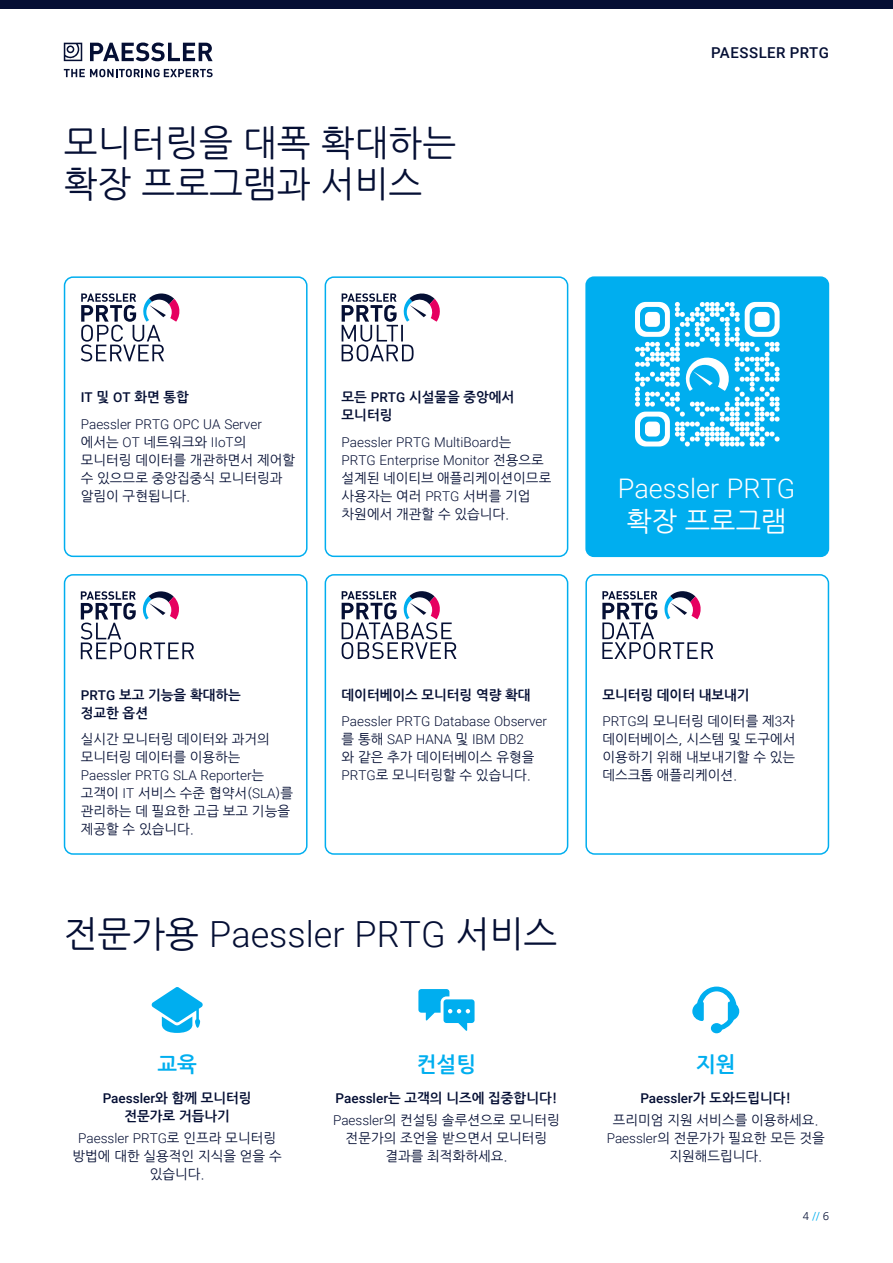
<style>
.page{position:relative;width:893px;height:1263px;background:#fff}
.page>*{position:absolute;margin:0;border:0;box-sizing:border-box;transform-origin:0 0}
.H1___Blue{font:36px/40.5px "Nanum Gothic";color:#050f34}
.H1___Blue-2{font:300 36px "Roboto";color:#050f34}
.H1___White{font:300 27px/33px "Roboto";color:#fff;text-align:center}
.Category___White{font:700 21px "Nanum Gothic";color:#00aeef}
.t1{font:500 15px "Roboto";letter-spacing:.035em;color:#050f34}
.Text_Left___Blue{font:13.5px/18px "Nanum Gothic";color:#050f34;text-align:center}
.Text_Left___Blue-2{font:300 13.5px/18px "Roboto";color:#050f34}
.Text_Left___Blue-3{font:700 13.5px/18px "Nanum Gothic";color:#050f34}
.H3___Blue{font:700 13.5px/18px "Nanum Gothic";color:#050f34;text-align:center}
.H3___Blue-2{font:500 13.5px "Roboto";color:#050f34}
.t2{font:10.5px "Nanum Gothic";color:#050f34}
.s1{font-family:"Roboto";font-weight:500}
.s2{font-family:"Roboto";font-weight:300}
.s3{font-family:"Nanum Gothic";font-weight:400}
.s4{font-family:"Nanum Gothic";font-weight:700}
.s5{color:#00aeef}
</style>
<div class="page">
<svg style="left:90px;top:43px;width:123px;height:18px"></svg>
<svg style="left:64px;top:43px;width:18px;height:18px"></svg>
<svg style="left:64px;top:69px;width:149px;height:8px"></svg>
<div style="left:0;top:0;width:893px;height:9px;background:#050f34"></div>
<div style="left:64px;top:276px;width:244px;height:281px;border:2px solid #00aeef;border-radius:9px"></div>
<div style="left:64px;top:574px;width:244px;height:281px;border:2px solid #00aeef;border-radius:9px"></div>
<div style="left:325px;top:276px;width:243px;height:281px;border:2px solid #00aeef;border-radius:9px"></div>
<div style="left:325px;top:574px;width:243px;height:281px;border:2px solid #00aeef;border-radius:9px"></div>
<div style="left:585px;top:574px;width:244px;height:281px;border:2px solid #00aeef;border-radius:9px"></div>
<div style="left:585px;top:276px;width:244px;height:281px;background:#00aeef;border-radius:9px"></div>
<svg style="left:81px;top:293px;width:99px;height:68px"></svg>
<svg style="left:342px;top:293px;width:98px;height:68px"></svg>
<svg style="left:81px;top:591px;width:113px;height:68px"></svg>
<svg style="left:342px;top:591px;width:114px;height:68px"></svg>
<svg style="left:602px;top:591px;width:111px;height:68px"></svg>
<svg style="left:692px;top:986px;width:48px;height:48px"></svg>
<svg style="left:151px;top:987px;width:52px;height:46px"></svg>
<svg style="left:418px;top:989px;width:57px;height:42px"></svg>
<svg style="left:635px;top:302px;width:145px;height:144px"></svg>
<div style="left:645px;top:422px;width:15px;height:14px;background:#fff;border-radius:5px"></div>
<p class="H1___Blue" style="left:64px;top:124px;width:394px">모니터링을 대폭 확대하는 확장 프로그램과 서비스</p>
<p class="t1" style="left:711px;top:42px;width:119px">PAESSLER PRTG</p>
<p class="Text_Left___Blue-3" style="left:81px;top:388px;width:110px"><span class="s1">IT</span> 및 <span class="s1">OT</span> 화면 통합</p>
<p class="Text_Left___Blue" style="left:81px;top:415px;width:216px;text-align:left"><span class="s2">Paessler PRTG OPC UA Server </span>에서는 <span class="s2">OT</span> 네트워크와 <span class="s2">IIoT</span>의 모니터링 데이터를 개관하면서 제어할 수 있으므로 중앙집중식 모니터링과 알림이 구현됩니다.</p>
<p class="Text_Left___Blue-3" style="left:342px;top:388px;width:174px">모든 <span class="s1">PRTG</span> 시설물을 중앙에서 모니터링</p>
<p class="Text_Left___Blue-2" style="left:342px;top:432px;width:211px">Paessler PRTG MultiBoard<span class="s3">는<br></span>PRTG Enterprise Monitor <span class="s3">전용으로 설계된 네이티브 애플리케이션이므로 사용자는 여러</span> PRTG <span class="s3">서버를 기업 차원에서 개관할 수 있습니다.</span></p>
<p class="H1___White" style="left:618px;top:471px;width:179px">Paessler PRTG <span class="s3">확장 프로그램</span></p>
<p class="Text_Left___Blue-3" style="left:81px;top:686px;width:161px"><span class="s1">PRTG</span> 보고 기능을 확대하는 정교한 옵션</p>
<p class="Text_Left___Blue" style="left:81px;top:731px;width:214px;text-align:left">실시간 모니터링 데이터와 과거의 모니터링 데이터를 이용하는<br><span class="s2">Paessler PRTG SLA Reporter</span>는 고객이 <span class="s2">IT</span> 서비스 수준 협약서(<span class="s2">SLA</span>)를 관리하는 데 필요한 고급 보고 기능을 제공할 수 있습니다.</p>
<p class="Text_Left___Blue-3" style="left:342px;top:686px;width:190px">데이터베이스 모니터링 역량 확대</p>
<p class="Text_Left___Blue-2" style="left:342px;top:712px;width:207px">Paessler PRTG Database Observer <span class="s3">를 통해</span> SAP HANA <span class="s3">및</span> IBM DB2<br><span class="s3">와 같은 추가 데이터베이스 유형을<br></span>PRTG<span class="s3">로 모니터링할 수 있습니다.</span></p>
<p class="H1___Blue-2" style="left:64px;top:909px;width:495px"><span class="s3">전문가용</span> Paessler PRTG <span class="s3">서비스</span></p>
<p class="Category___White" style="left:157px;top:1054px;width:41px">교육</p>
<p class="H3___Blue" style="left:103px;top:1089px;width:150px"><span class="s1">Paessler</span>와 함께 모니터링 전문가로 거듭나기</p>
<p class="Text_Left___Blue" style="left:73px;top:1129px;width:211px"><span class="s2">Paessler PRTG</span>로 인프라 모니터링 방법에 대한 실용적인 지식을 얻을 수 있습니다.</p>
<p class="Category___White" style="left:417px;top:1054px;width:61px">컨설팅</p>
<p class="H3___Blue" style="left:336px;top:1089px;width:223px"><span class="s1">Paessler</span>는 고객의 니즈에 집중합니다!</p>
<p class="Text_Left___Blue" style="left:333px;top:1111px;width:228px"><span class="s2">Paessler</span>의 컨설팅 솔루션으로 모니터링 전문가의 조언을 받으면서 모니터링 결과를 최적화하세요.</p>
<p class="Text_Left___Blue-3" style="left:602px;top:686px;width:149px">모니터링 데이터 내보내기</p>
<p class="Text_Left___Blue" style="left:602px;top:713px;width:195px;text-align:justify"><span class="s2">PRTG</span>의 모니터링 데이터를 제<span class="s2">3</span>자 데이터베이스, 시스템 및 도구에서 이용하기 위해 내보내기할 수 있는 데스크톱 애플리케이션.</p>
<p class="Category___White" style="left:696px;top:1054px;width:41px">지원</p>
<p class="H3___Blue-2" style="left:640px;top:1088px;width:152px">Paessler<span class="s4">가 도와드립니다!</span></p>
<p class="Text_Left___Blue" style="left:607px;top:1111px;width:220px">프리미엄 지원 서비스를 이용하세요.<br><span class="s2">Paessler</span>의 전문가가 필요한 모든 것을 지원해드립니다.</p>
<p class="t2" style="left:803px;top:1211px;width:28px">4 <span class="s5">//</span> 6</p>
</div>
